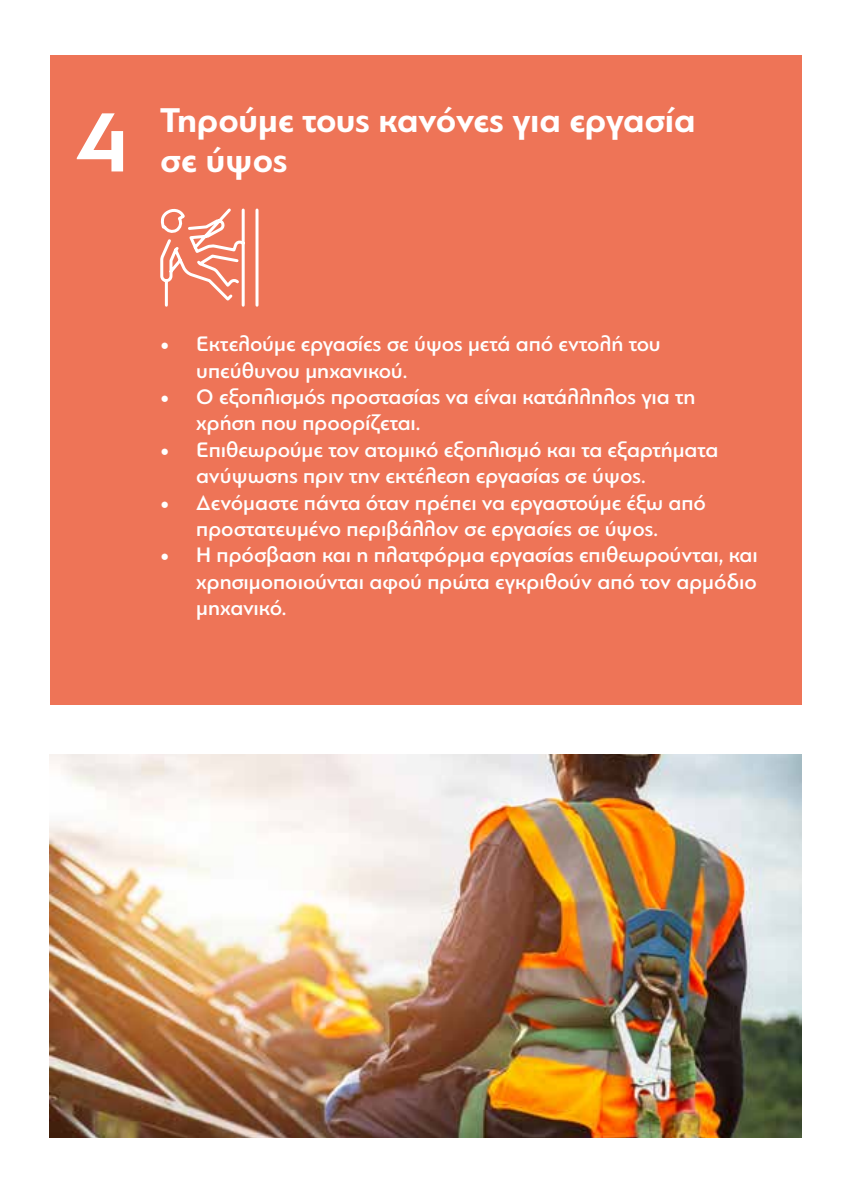
<style>
.page{position:relative;width:851px;height:1191px;background:#fff}
.page>*{position:absolute;margin:0;border:0;box-sizing:border-box;transform-origin:0 0}
.t1{font:700 88px "PF Bague Uni Pro";color:#fff}
.t2{font:700 36px "PF Bague Uni Pro";letter-spacing:-.02em;color:#fff}
.t3{font:700 36px "PF Bague Uni Pro";color:#fff}
.t4{font:500 22px/26.4px "PF Bague Uni Pro";color:#fff}
.s1{font-family:"Minion Pro";font-weight:400;font-size:24px}
</style>
<div class="page">
<div style="left:50px;top:55px;width:751px;height:649px;background:#ee7457"></div>
<img style="left:50px;top:754px;width:751px;height:383px">
<svg style="left:160px;top:208px;width:99px;height:99px"></svg>
<h1 class="t1" style="left:77px;top:89px;width:52px">4</h1>
<h2 class="t2" style="left:160px;top:99px;width:536px">Τηρούμε τους κανόνες για εργασία</h2>
<h2 class="t3" style="left:160px;top:139px;width:129px">σε ύψος</h2>
<p class="t4" style="left:196px;top:331px;width:466px;text-indent:-36px"><span class="s1">•</span> Εκτελούμε εργασίες σε ύψος μετά από εντολή του υπεύθυνου μηχανικού.</p>
<p class="t4" style="left:196px;top:384px;width:501px;text-indent:-36px"><span class="s1">•</span> Ο εξοπλισμός προστασίας να είναι κατάλληλος για τη χρήση που προορίζεται.</p>
<p class="t4" style="left:196px;top:436px;width:523px;text-indent:-36px"><span class="s1">•</span> Επιθεωρούμε τον ατομικό εξοπλισμό και τα εξαρτήματα ανύψωσης πριν την εκτέλεση εργασίας σε ύψος.</p>
<p class="t4" style="left:160px;top:489px;width:547px;text-align:center"><span class="s1">•</span> Δενόμαστε πάντα όταν πρέπει να εργαστούμε έξω από προστατευμένο περιβάλλον σε εργασίες σε ύψος.</p>
<p class="t4" style="left:196px;top:542px;width:563px;text-align:justify;text-indent:-36px"><span class="s1">•</span> Η πρόσβαση και η πλατφόρμα εργασίας επιθεωρούνται, και χρησιμοποιούνται αφού πρώτα εγκριθούν από τον αρμόδιο μηχανικό.</p>
</div>
